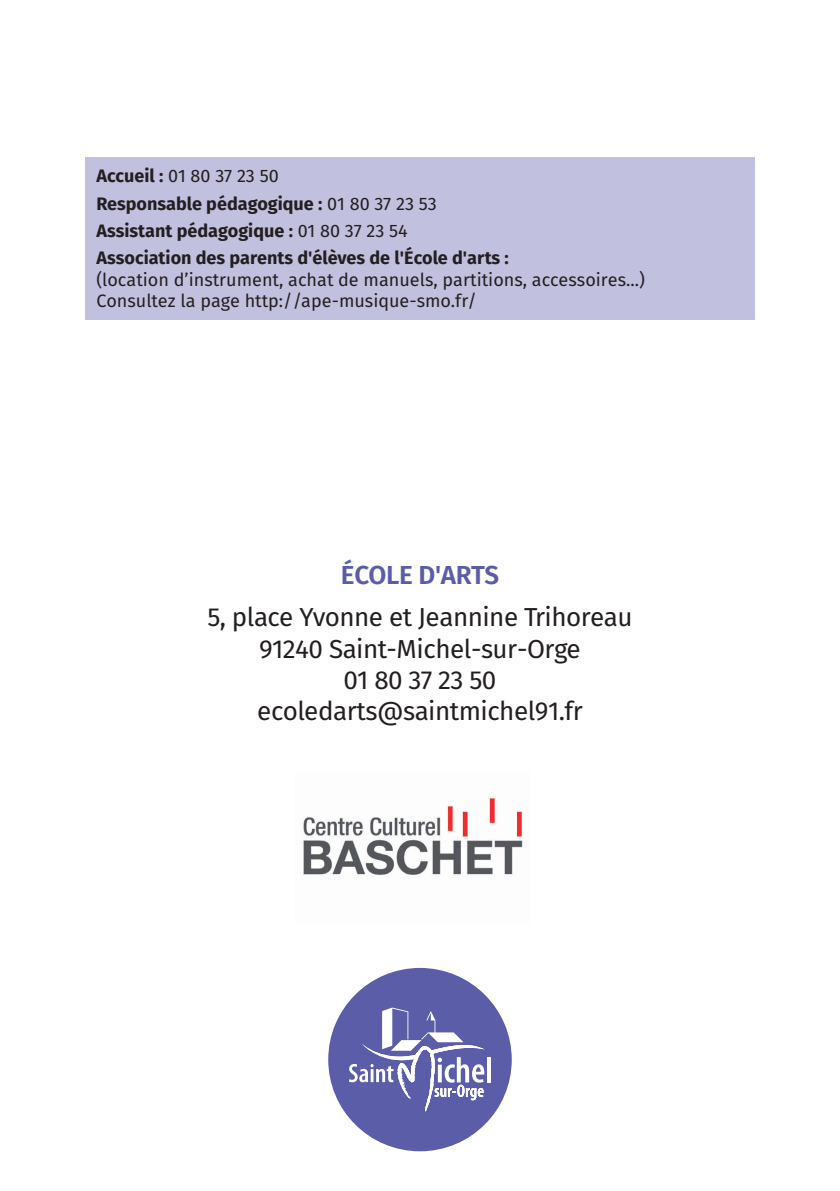
<style>
.page{position:relative;width:840px;height:1191px;background:#fff}
.page>*{position:absolute;margin:0;border:0;box-sizing:border-box;transform-origin:0 0}
.t1{font:26px/31.2px "Fira Sans";letter-spacing:-.02em;color:#231f20;text-align:center}
.t2{font:600 26px "Fira Sans";letter-spacing:-.01em;color:#5c5da9}
.t3{font:700 18px/27.2px "Fira Sans";color:#231f20}
.t4{font:18px/21.6px "Fira Sans";color:#231f20}
.s1{font-weight:400}
</style>
<div class="page">
<div style="left:85px;top:157px;width:669px;height:162px;background:#c2c0df"></div>
<div style="left:328px;top:968px;width:183px;height:183px;background:#5c5da9;border-radius:50%"></div>
<hr style="left:487px;top:1057px;width:4px;height:25px;background:#fff">
<svg style="left:349px;top:1007px;width:135px;height:104px"></svg>
<img style="left:303px;top:798px;width:220px;height:77px">
<p class="t3" style="left:96px;top:164px;width:413px">Accueil : <span class="s1">01 80 37 23 50<br></span>Responsable pédagogique : <span class="s1">01 80 37 23 53<br></span>Assistant pédagogique : <span class="s1">01 80 37 23 54<br></span>Association des parents d'élèves de l'École d'arts :</p>
<p class="t4" style="left:96px;top:270px;width:549px">(location d’instrument, achat de manuels, partitions, accessoires...)<br>Consultez la page http://ape-musique-smo.fr/</p>
<h1 class="t2" style="left:341px;top:556px;width:160px">ÉCOLE D'ARTS</h1>
<h1 class="t1" style="left:207px;top:603px;width:426px">5, place Yvonne et Jeannine Trihoreau<br>91240 Saint-Michel-sur-Orge<br>01 80 37 23 50 ecoledarts@saintmichel91.fr</h1>
</div>
